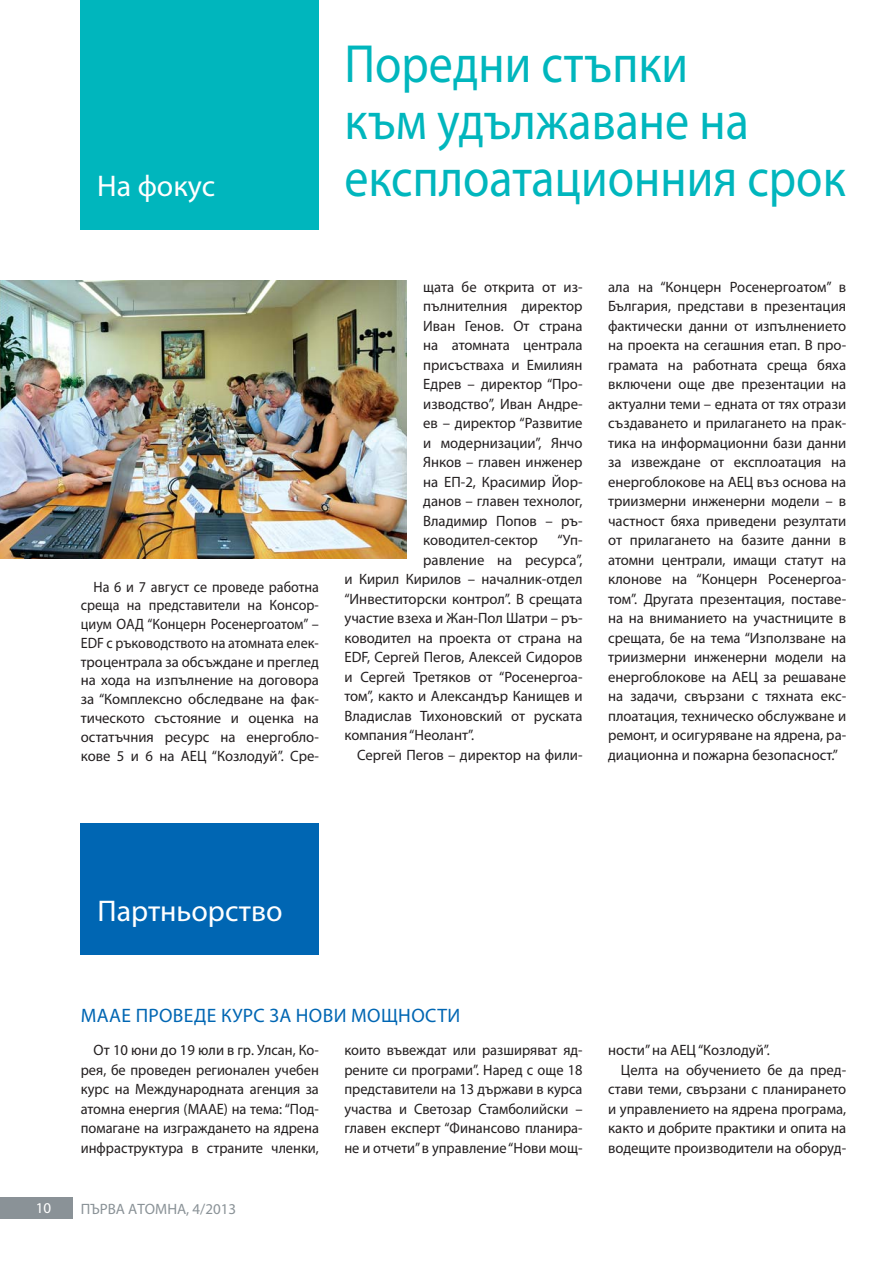
<style>
.page{position:relative;width:893px;height:1263px;background:#fff}
.page>*{position:absolute;margin:0;border:0;box-sizing:border-box;transform-origin:0 0}
.t1{font:54px/57px "Myriad Pro";color:#00b6bd;scale:.89 1}
.t2{font:30px "Myriad Pro";color:#fff}
.t3{font:19.5px "Myriad Pro";letter-spacing:.02em;color:#0066b3}
.t4{font:15px/19.5px "Myriad Pro";color:#231f20;text-align:justify}
.t5{font:15px/18.9px "Myriad Pro";color:#231f20;text-align:justify;scale:.94 1}
.t6{font:15px/19.5px "Myriad Pro";color:#231f20;text-align:justify;scale:.96 1}
.t7{font:15px "Myriad Pro";color:#8a9297}
.t8{font:15px "Myriad Pro";color:#fff}
</style>
<div class="page">
<div style="left:0;top:1197px;width:72px;height:21px;background:#8a9297"></div>
<div style="left:81px;top:823px;width:238px;height:132px;background:#0066b3"></div>
<div style="left:81px;top:0;width:238px;height:230px;background:#00b6bd"></div>
<img style="left:0;top:281px;width:406px;height:278px">
<h1 class="t1" style="left:344px;top:41px;width:456px">Поредни стъпки към удължаване на</h1>
<h2 class="t2" style="left:97px;top:175px;width:119px">На фокус</h2>
<h1 class="t1" style="left:344px;top:155px;width:565px">експлоатационния срок</h1>
<p class="t5" style="left:81px;top:579px;width:255px;text-indent:13px">На 6 и 7 август се проведе работна среща на представители на Консор&shy;циум ОАД “Концерн Росенергоатом” – EDF с ръководството на атомната елек&shy;троцентрала за обсъждане и преглед на хода на изпълнение на договора за “Комплексно обследване на фак&shy;тическото състояние и оценка на остатъчния ресурс на енергобло&shy;кове 5 и 6 на АЕЦ “Козлодуй”. Сре-</p>
<p class="t4" style="left:423px;top:279px;width:161px">щата бе открита от из&shy;пълнителния директор Иван Генов. От страна на атомната централа присъстваха и Емилиян Едрев – директор “Про&shy;изводство”, Иван Андре&shy;ев – директор “Развитие и модернизации”, Янчо Янков – главен инженер на ЕП-2, Красимир Йор&shy;данов – главен технолог, Владимир Попов – ръ&shy;ководител-сектор</p>
<p class="t4" style="left:558px;top:532px;width:26px">“Уп-</p>
<p class="t4" style="left:423px;top:552px;width:161px">равление на ресурса”,</p>
<p class="t4" style="left:344px;top:571px;width:240px">и Кирил Кирилов – началник-отдел</p>
<p class="t4" style="left:344px;top:591px;width:240px">“Инвеститорски контрол”. В срещата</p>
<p class="t4" style="left:344px;top:610px;width:240px">участие взеха и Жан-Пол Шатри – ръ-</p>
<p class="t4" style="left:344px;top:630px;width:240px">ководител на проекта от страна на</p>
<p class="t4" style="left:344px;top:649px;width:240px">EDF, Сергей Пегов, Алексей Сидоров</p>
<p class="t4" style="left:344px;top:669px;width:240px">и Сергей Трeтяков от “Росенергоа-</p>
<p class="t4" style="left:344px;top:688px;width:240px">том”, както и Александър Канищев и</p>
<p class="t4" style="left:344px;top:708px;width:240px">Владислав Тихоновский от руската</p>
<p class="t4" style="left:344px;top:727px;width:131px">компания “Неолант”.</p>
<p class="t4" style="left:357px;top:747px;width:227px">Сергей Пегов – директор на фили-</p>
<p class="t4" style="left:608px;top:279px;width:240px">ала на “Концерн Росенергоатом” в България, представи в презентация фактически данни от изпълнението на проекта на сегашния етап. В про&shy;грамата на работната среща бяха включени още две презентации на актуални теми – едната от тях отрази създаването и прилагането на прак&shy;тика на информационни бази данни за извеждане от експлоатация на енергоблокове на АЕЦ въз основа на триизмерни инженерни модели – в частност бяха приведени резултати от прилагането на базите данни в атомни централи, имащи статут на клонове на “Концерн Росенергоа&shy;том”. Другата презентация, поставе&shy;на на вниманието на участниците в срещата, бе на тема “Използване на триизмерни инженерни модели на енергоблокове на АЕЦ за решаване на задачи, свързани с тяхната екс&shy;плоатация, техническо обслужване и ремонт, и осигуряване на ядрена, ра&shy;диационна и пожарна безопасност.”</p>
<h2 class="t2" style="left:98px;top:900px;width:186px">Партньорство</h2>
<h3 class="t3" style="left:81px;top:1008px;width:381px">МААЕ ПРОВЕДЕ КУРС ЗА НОВИ МОЩНОСТИ</h3>
<p class="t4" style="left:81px;top:1042px;width:240px;text-indent:13px">От 10 юни до 19 юли в гр. Улсан, Ко&shy;рея, бе проведен регионален учебен курс на Международната агенция за атомна енергия (МААЕ) на тема: “Под&shy;помагане на изграждането на ядрена инфраструктура в страните членки,</p>
<p class="t6" style="left:344px;top:1042px;width:250px">които въвеждат или разширяват яд&shy;рените си програми”. Наред с още 18 представители на 13 държави в курса участва и Светозар Стамболийски – главен експерт “Финансово планира&shy;не и отчети” в управление “Нови мощ-</p>
<p class="t4" style="left:608px;top:1042px;width:163px">ности” на АЕЦ “Козлодуй”.</p>
<p class="t4" style="left:621px;top:1061px;width:227px">Целта на обучението бе да пред-</p>
<p class="t4" style="left:608px;top:1081px;width:240px">стави теми, свързани с планирането</p>
<p class="t4" style="left:608px;top:1100px;width:240px">и управлението на ядрена програма,</p>
<p class="t4" style="left:608px;top:1120px;width:240px">както и добрите практики и опита на</p>
<p class="t4" style="left:608px;top:1139px;width:240px">водещите производители на оборуд-</p>
<p class="t8" style="left:36px;top:1202px;width:17px">10</p>
<p class="t7" style="left:81px;top:1203px;width:157px">ПЪРВА АТОМНА, 4/2013</p>
</div>
